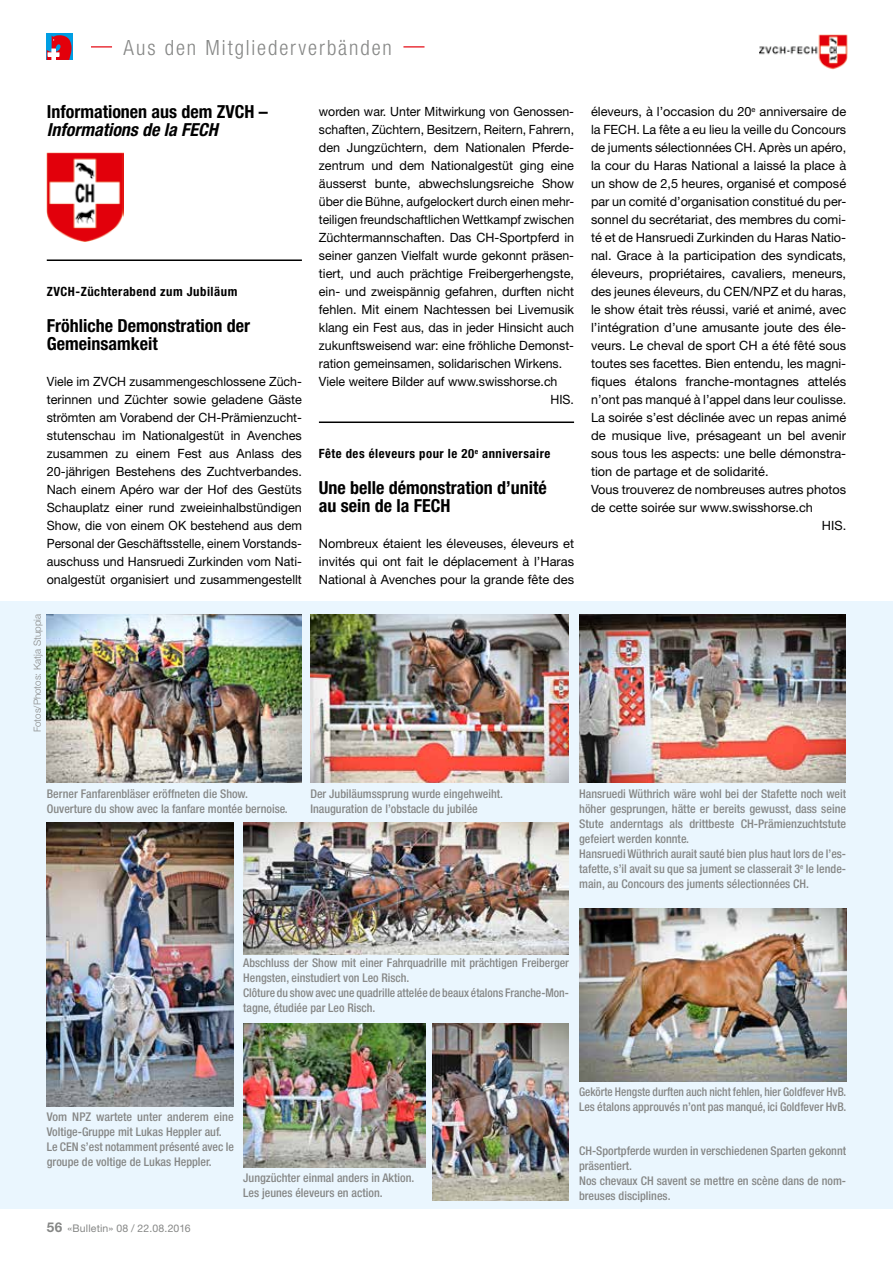
<style>
.page{position:relative;width:893px;height:1263px;background:#fff}
.page>*{position:absolute;margin:0;border:0;box-sizing:border-box;transform-origin:0 0}
.t1{font:300 condensed 21px "Helvetica Neue LT Std";letter-spacing:.09em;color:#868786}
.t2{font:700 condensed 18px/18px "Helvetica Neue LT Std";color:#000}
.t3{font:italic 700 condensed 18px "Helvetica Neue LT Std";color:#000}
.t4{font:12.75px/18px "Helvetica Neue LT Std";color:#000;text-align:justify}
.t5{font:12.75px "Helvetica Neue LT Std";color:#000;scale:.96 1}
.t6{font:700 condensed 12.75px "Helvetica Neue LT Std";letter-spacing:.04em;color:#000}
.t7{font:12.75px "Helvetica Neue LT Std";color:#000;scale:.95 1}
.t8{font:500 condensed 12px/15px "Helvetica Neue LT Std";color:#868786}
.t9{font:500 condensed 12px/15px "Helvetica Neue LT Std";color:#868786;scale:.94 1}
.t10{font:10.5px "Helvetica Neue LT Std";letter-spacing:.015em;color:#868786}
.t11{font:300 9.75px "Helvetica Neue LT Std";color:#868786}
.s1{font-weight:700;font-size:13.5px}
</style>
<div class="page">
<div style="left:47px;top:34px;width:26px;height:26px;background:#009ee3"></div>
<svg style="left:47px;top:35px;width:25px;height:25px"></svg>
<svg style="left:91px;top:46px;width:21px;height:1px"></svg>
<svg style="left:403px;top:46px;width:21px;height:1px"></svg>
<img style="left:760px;top:34px;width:88px;height:36px">
<img style="left:47px;top:153px;width:76px;height:89px">
<hr style="left:47px;top:259px;width:255px;height:2px;background:#000">
<hr style="left:319px;top:421px;width:255px;height:2px;background:#000">
<div style="left:0;top:602px;width:893px;height:607px;background:#eaf6fe"></div>
<img style="left:579px;top:614px;width:267px;height:169px">
<img style="left:433px;top:1023px;width:136px;height:177px">
<img style="left:310px;top:614px;width:259px;height:169px">
<img style="left:243px;top:822px;width:326px;height:132px">
<img style="left:243px;top:1023px;width:182px;height:144px">
<img style="left:579px;top:909px;width:267px;height:172px">
<img style="left:47px;top:614px;width:255px;height:169px">
<img style="left:47px;top:822px;width:187px;height:284px">
<h1 class="t1" style="left:124px;top:35px;width:270px">Aus den Mitgliederverbänden</h1>
<h2 class="t2" style="left:47px;top:102px;width:223px">Informationen aus dem ZVCH –</h2>
<h2 class="t3" style="left:47px;top:119px;width:173px">Informations de la FECH</h2>
<p class="t6" style="left:47px;top:284px;width:192px">ZVCH-Züchterabend zum Jubiläum</p>
<h2 class="t2" style="left:47px;top:316px;width:205px">Fröhliche Demonstration der<br>Gemeinsamkeit</h2>
<p class="t4" style="left:47px;top:372px;width:257px">Viele im ZVCH zusammengeschlossene Züch&shy;terinnen und Züchter sowie geladene Gäste strömten am Vorabend der CH-Prämienzucht&shy;stutenschau im Nationalgestüt in Avenches zusammen zu einem Fest aus Anlass des 20-jährigen Bestehens des Zuchtverbandes.<br>Nach einem Apéro war der Hof des Gestüts Schauplatz einer rund zweieinhalbstündigen Show, die von einem OK bestehend aus dem Personal der Geschäftsstelle, einem Vorstands&shy;auschuss und Hansruedi Zurkinden vom Nati&shy;onalgestüt organisiert und zusammengestellt</p>
<p class="t11" style="left:32px;top:732px;width:120px;rotate:-90deg">Fotos/Photos: Katja Stuppia</p>
<p class="t4" style="left:319px;top:102px;width:257px">worden war. Unter Mitwirkung von Genossen-</p>
<p class="t5" style="left:319px;top:122px;width:267px">schaften, Züchtern, Besitzern, Reitern, Fahrern,</p>
<p class="t4" style="left:319px;top:138px;width:255px">den Jungzüchtern, dem Nationalen Pferde-</p>
<p class="t4" style="left:319px;top:156px;width:257px">zentrum und dem Nationalgestüt ging eine</p>
<p class="t4" style="left:319px;top:174px;width:257px">äusserst bunte, abwechslungsreiche Show</p>
<p class="t5" style="left:319px;top:194px;width:267px">über die Bühne, aufgelockert durch einen mehr-</p>
<p class="t7" style="left:319px;top:212px;width:270px">teiligen freundschaftlichen Wettkampf zwischen</p>
<p class="t4" style="left:319px;top:228px;width:257px">Züchtermannschaften. Das CH-Sportpferd in</p>
<p class="t4" style="left:319px;top:246px;width:257px">seiner ganzen Vielfalt wurde gekonnt präsen-</p>
<p class="t4" style="left:319px;top:264px;width:257px">tiert, und auch prächtige Freibergerhengste,</p>
<p class="t4" style="left:319px;top:282px;width:257px">ein- und zweispännig gefahren, durften nicht</p>
<p class="t4" style="left:319px;top:300px;width:257px">fehlen. Mit einem Nachtessen bei Livemusik</p>
<p class="t4" style="left:319px;top:318px;width:257px">klang ein Fest aus, das in jeder Hinsicht auch</p>
<p class="t4" style="left:319px;top:336px;width:257px">zukunftsweisend war: eine fröhliche Demonst-</p>
<p class="t4" style="left:319px;top:354px;width:245px">ration gemeinsamen, solidarischen Wirkens.</p>
<p class="t4" style="left:319px;top:372px;width:240px">Viele weitere Bilder auf www.swisshorse.ch</p>
<p class="t4" style="left:550px;top:390px;width:25px">HIS.</p>
<p class="t6" style="left:319px;top:446px;width:233px">Fête des éleveurs pour le 20<sup>e</sup> anniversaire</p>
<h2 class="t2" style="left:319px;top:478px;width:229px">Une belle démonstration d’unité au sein de la FECH</h2>
<p class="t4" style="left:319px;top:534px;width:257px">Nombreux étaient les éleveuses, éleveurs et invités qui ont fait le déplacement à l’Haras National à Avenches pour la grande fête des</p>
<p class="t4" style="left:591px;top:102px;width:257px">éleveurs, à l’occasion du 20<sup>e</sup> anniversaire de</p>
<p class="t4" style="left:591px;top:120px;width:257px">la FECH. La fête a eu lieu la veille du Concours</p>
<p class="t4" style="left:591px;top:138px;width:257px">de juments sélectionnées CH. Après un apéro,</p>
<p class="t4" style="left:591px;top:156px;width:257px">la cour du Haras National a laissé la place à</p>
<p class="t4" style="left:591px;top:174px;width:257px">un show de 2,5 heures, organisé et composé</p>
<p class="t4" style="left:591px;top:192px;width:257px">par un comité d’organisation constitué du per-</p>
<p class="t4" style="left:591px;top:210px;width:257px">sonnel du secrétariat, des membres du comi-</p>
<p class="t4" style="left:591px;top:228px;width:257px">té et de Hansruedi Zurkinden du Haras Natio-</p>
<p class="t4" style="left:591px;top:246px;width:257px">nal. Grace à la participation des syndicats,</p>
<p class="t4" style="left:591px;top:264px;width:257px">éleveurs, propriétaires, cavaliers, meneurs,</p>
<p class="t4" style="left:591px;top:282px;width:257px">des jeunes éleveurs, du CEN/NPZ et du haras,</p>
<p class="t4" style="left:591px;top:300px;width:257px">le show était très réussi, varié et animé, avec</p>
<p class="t4" style="left:591px;top:318px;width:257px">l’intégration d’une amusante joute des éle-</p>
<p class="t4" style="left:591px;top:336px;width:257px">veurs. Le cheval de sport CH a été fêté sous</p>
<p class="t4" style="left:591px;top:354px;width:257px">toutes ses facettes. Bien entendu, les magni-</p>
<p class="t4" style="left:591px;top:372px;width:257px">fiques étalons franche-montagnes attelés</p>
<p class="t4" style="left:591px;top:390px;width:257px">n’ont pas manqué à l’appel dans leur coulisse.</p>
<p class="t4" style="left:591px;top:408px;width:257px">La soirée s’est déclinée avec un repas animé</p>
<p class="t4" style="left:591px;top:426px;width:257px">de musique live, présageant un bel avenir</p>
<p class="t4" style="left:591px;top:444px;width:257px">sous tous les aspects: une belle démonstra-</p>
<p class="t4" style="left:591px;top:462px;width:179px">tion de partage et de solidarité.</p>
<p class="t4" style="left:591px;top:480px;width:257px">Vous trouverez de nombreuses autres photos</p>
<p class="t4" style="left:591px;top:498px;width:223px">de cette soirée sur www.swisshorse.ch</p>
<p class="t4" style="left:822px;top:516px;width:26px">HIS.</p>
<p class="t8" style="left:47px;top:786px;width:243px">Berner Fanfarenbläser eröffneten die Show.<br>Ouverture du show avec la fanfare montée bernoise.</p>
<p class="t8" style="left:310px;top:786px;width:194px">Der Jubiläumssprung wurde eingehweiht.<br>Inauguration de l’obstacle du jubilée</p>
<p class="t8" style="left:579px;top:786px;width:268px">Hansruedi Wüthrich wäre wohl bei der Stafette noch weit höher gesprungen, hätte er bereits gewusst, dass seine Stute anderntags als drittbeste CH-Prämienzuchtstute gefeiert werden konnte.<br>Hansruedi Wüthrich aurait sauté bien plus haut lors de l’es&shy;tafette, s’il avait su que sa jument se classerait 3<sup>e</sup> le lende&shy;main, au Concours des juments sélectionnées CH.</p>
<p class="t8" style="left:243px;top:955px;width:327px">Abschluss der Show mit einer Fahrquadrille mit prächtigen Freiberger Hengsten, einstudiert von Leo Risch.<br>Clôture du show avec une quadrille attelée de beaux étalons Franche-Mon&shy;tagne, étudiée par Leo Risch.</p>
<p class="t8" style="left:47px;top:1109px;width:189px">Vom NPZ wartete unter anderem eine Voltige-Gruppe mit Lukas Heppler auf.<br>Le CEN s’est notamment présenté avec le groupe de voltige de Lukas Heppler.</p>
<p class="t10" style="left:47px;top:1222px;width:145px"><span class="s1">56</span> «Bulletin» 08 / 22.08.2016</p>
<p class="t8" style="left:243px;top:1170px;width:173px">Jungzüchter einmal anders in Aktion.<br>Les jeunes éleveurs en action.</p>
<p class="t9" style="left:579px;top:1084px;width:286px">Gekörte Hengste durften auch nicht fehlen, hier Goldfever HvB.<br>Les étalons approuvés n’ont pas manqué, ici Goldfever HvB.</p>
<p class="t8" style="left:579px;top:1143px;width:268px">CH-Sportpferde wurden in verschiedenen Sparten gekonnt präsentiert.<br>Nos chevaux CH savent se mettre en scène dans de nom&shy;breuses disciplines.</p>
</div>
